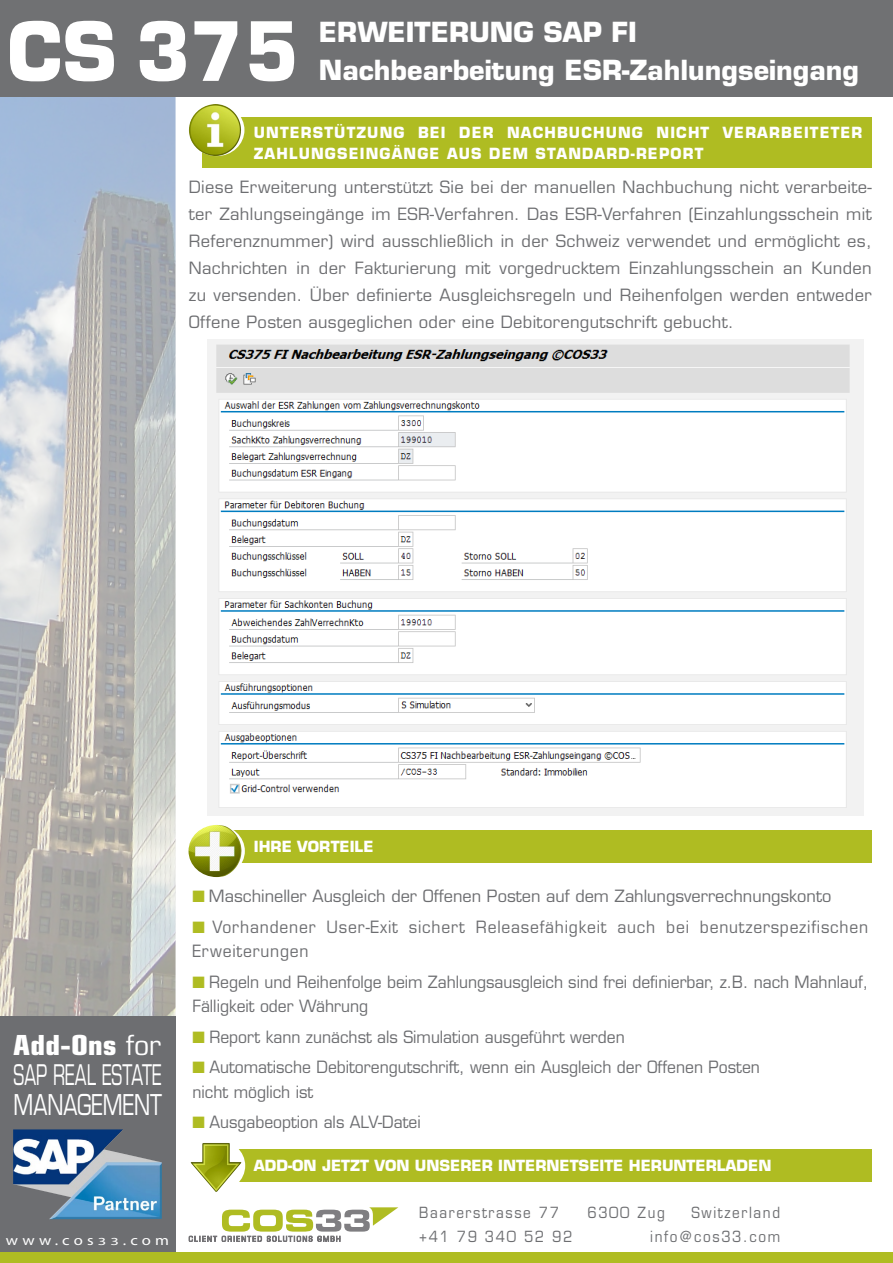
<style>
.page{position:relative;width:893px;height:1263px;background:#fff}
.page>*{position:absolute;margin:0;border:0;box-sizing:border-box;transform-origin:0 0}
.t1{font:700 79.5px "Eurostile LT Std";color:#fff;scale:.95 1}
.t2{font:27.9px "Eurostile LT Std";color:#fff;scale:.73 1}
.t3{font:27.75px/30.2px "Eurostile LT Std";color:#fff;scale:.62 1}
.t4{font:700 27px "Eurostile LT Std";color:#fff}
.t5{font:16.5px/27px "Eurostile LT Std";color:#6d6e71;text-align:justify}
.t6{font:16.5px/24.6px "Eurostile LT Std";color:#6d6e71;scale:.95 1}
.t7{font:16.5px/24.6px "Eurostile LT Std";letter-spacing:.05em;color:#6d6e71;scale:.95 1}
.t8{font:700 15px "Eurostile LT Std";color:#fff}
.t9{font:15px "Eurostile LT Std";letter-spacing:.12em;color:#6d6e71;scale:.9 1}
.t10{font:14.25px "Myriad Pro";letter-spacing:.245em;color:#fff;scale:1.17 1}
.s1{font-weight:700;font-stretch:condensed}
.s2{font-stretch:condensed}
.s3{font-size:10.8px}
.s4{color:#afbc22}
</style>
<div class="page">
<img style="left:0;top:97px;width:176px;height:919px">
<div style="left:0;top:1016px;width:175px;height:247px;background:#6d6e71"></div>
<div style="left:0;top:1252px;width:893px;height:11px;background:#afbc22"></div>
<div style="left:0;top:0;width:893px;height:97px;background:#707173"></div>
<div style="left:202px;top:117px;width:670px;height:51px;background:#afbc22"></div>
<svg style="left:189px;top:104px;width:55px;height:52px"></svg>
<img style="left:189px;top:121px;width:50px;height:35px">
<div style="left:221px;top:830px;width:651px;height:32px;background:#afbc22"></div>
<img style="left:189px;top:825px;width:53px;height:52px">
<div style="left:212px;top:1149px;width:660px;height:33px;background:#afbc22"></div>
<div style="left:189px;top:1140px;width:56px;height:52px;background:#fff;border-radius:50%"></div>
<img style="left:190px;top:1143px;width:52px;height:49px">
<svg style="left:189px;top:1207px;width:209px;height:35px"></svg>
<img style="left:207px;top:339px;width:657px;height:476px">
<img style="left:13px;top:1129px;width:149px;height:90px">
<h1 class="t1" style="left:7px;top:2px;width:309px">CS 375</h1>
<h3 class="t4" style="left:319px;top:15px;width:320px">ERWEITERUNG SAP FI</h3>
<h3 class="t4" style="left:319px;top:54px;width:542px">NACHBEARBEITUNG ESR-ZAHLUNGSEINGANG</h3>
<p class="t8" style="left:254px;top:123px;width:13px">UNTERST</p>
<p class="t8" style="left:334px;top:123px;width:25px">ÜTZUNG</p>
<p class="t8" style="left:418px;top:123px;width:20px">BEI</p>
<p class="t8" style="left:459px;top:123px;width:24px">DER</p>
<p class="t8" style="left:507px;top:123px;width:13px">NACH</p>
<p class="t8" style="left:557px;top:123px;width:25px">BUCHUNG</p>
<p class="t8" style="left:656px;top:123px;width:12px">NICHT</p>
<p class="t8" style="left:723px;top:123px;width:13px">VERAR</p>
<p class="t8" style="left:781px;top:123px;width:23px">BEITETER</p>
<p class="t8" style="left:254px;top:144px;width:13px">ZAHLUNGSEING</p>
<p class="t8" style="left:392px;top:144px;width:25px">ÄNGE</p>
<p class="t8" style="left:447px;top:144px;width:13px">AUS</p>
<p class="t8" style="left:489px;top:144px;width:59px">DEM STAN</p>
<p class="t8" style="left:582px;top:144px;width:66px">DAR D-REPORT</p>
<p class="t5" style="left:189px;top:173px;width:684px">Diese Erweiterung unterstützt Sie bei der manuellen Nachbuchung nicht verarbeite&shy;ter Zahlungseingänge im ESR-Verfahren. Das ESR-Verfahren (Einzahlungsschein mit Referenznummer) wird ausschließlich in der Schweiz verwendet und ermöglicht es, Nachrichten in der Fakturierung mit vorgedrucktem Einzahlungsschein an Kunden zu versenden. Über definierte Ausgleichsregeln und Reihenfolgen werden entweder Offene Posten ausgeglichen oder eine Debitorengutschrift gebucht.</p>
<h3 class="t3" style="left:13px;top:1030px;width:241px"><span class="s1">Add-Ons</span> <span class="s2">for<br></span>SAP REAL ESTATE</h3>
<h2 class="t2" style="left:14px;top:1088px;width:23px">mana</h2>
<h2 class="t2" style="left:77px;top:1088px;width:40px">gement</h2>
<p class="t10" style="left:6px;top:1231px;width:141px">www.cos<span class="s3">33</span>.com</p>
<p class="t8" style="left:254px;top:837px;width:121px">IHRE VORTEILE</p>
<p class="t5" style="left:192px;top:882px;width:640px"><span class="s4">■</span> Maschineller Ausgleich der Offenen Posten auf dem Zahlungsverrechnungskonto</p>
<p class="t7" style="left:192px;top:914px;width:713px"><span class="s4">■</span> Vorhandener User-Exit sichert Releasefähigkeit auch bei benutzerspezifischen<br>Erweiterungen</p>
<p class="t6" style="left:192px;top:969px;width:713px"><span class="s4">■</span> Regeln und Reihenfolge beim Zahlungsausgleich sind frei definierbar, z.B. nach Mahnlauf,<br>Fälligkeit oder Währung</p>
<p class="t6" style="left:192px;top:1024px;width:457px"><span class="s4">■</span> Report kann zunächst als Simulation ausgeführt werden</p>
<p class="t6" style="left:192px;top:1055px;width:599px"><span class="s4">■</span> Automatische Debitorengutschrift, wenn ein Ausgleich der Offenen Posten nicht möglich ist</p>
<p class="t6" style="left:192px;top:1110px;width:242px"><span class="s4">■</span> Ausgabeoption als ALV-Datei</p>
<p class="t8" style="left:254px;top:1156px;width:134px">ADD-ON JETZT VON</p>
<p class="t8" style="left:415px;top:1156px;width:12px">UNSERER</p>
<p class="t8" style="left:498px;top:1156px;width:11px">INTERNETSEITE</p>
<p class="t8" style="left:629px;top:1156px;width:12px">HERUNTERLA</p>
<p class="t8" style="left:737px;top:1156px;width:24px">DEN</p>
<p class="t9" style="left:419px;top:1203px;width:157px">Baarerstrasse 77</p>
<p class="t9" style="left:587px;top:1203px;width:87px">6300 Zug</p>
<p class="t9" style="left:691px;top:1203px;width:100px">Switzerland</p>
<p class="t9" style="left:419px;top:1227px;width:172px">+41 79 340 52 92</p>
<p class="t9" style="left:650px;top:1227px;width:146px">info@cos33.com</p>
</div>
